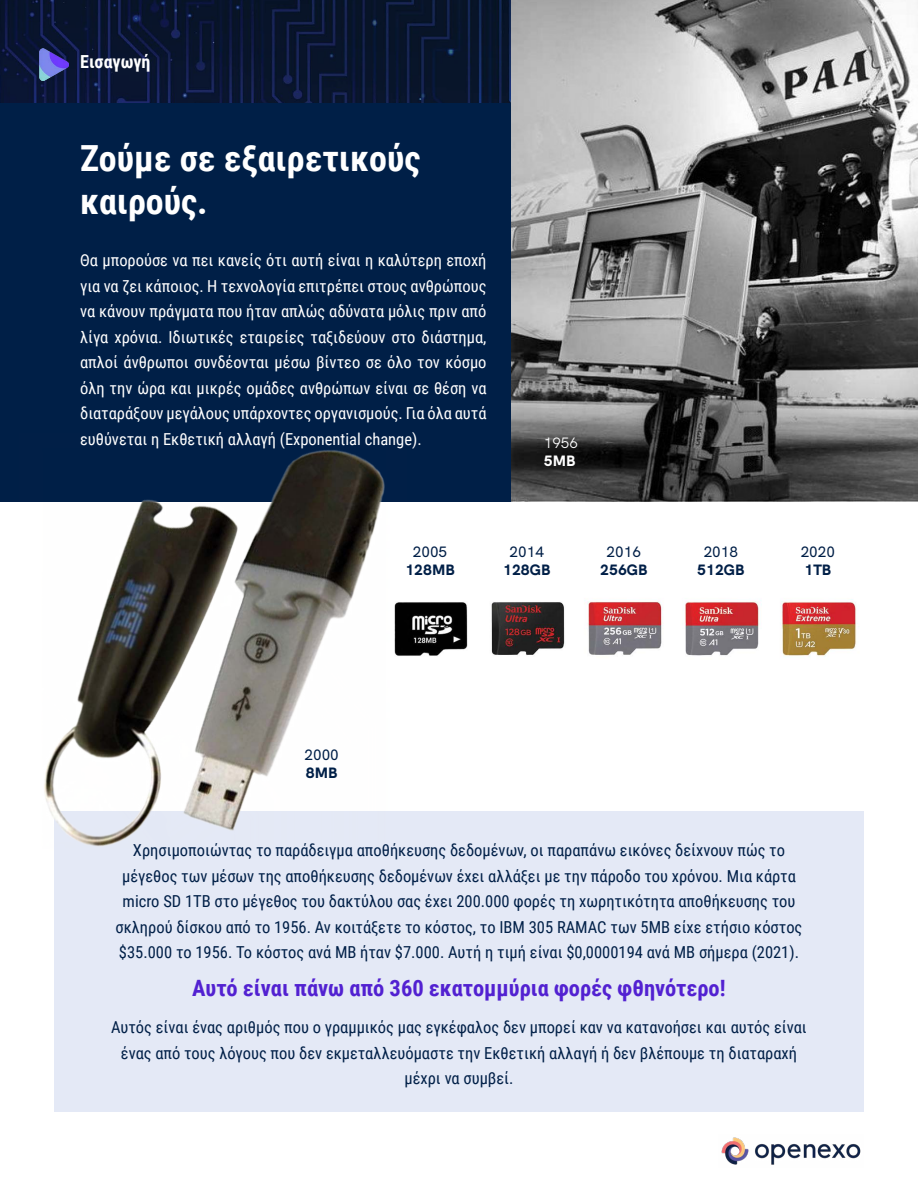
<style>
.page{position:relative;width:918px;height:1188px;background:#fff}
.page>*{position:absolute;margin:0;border:0;box-sizing:border-box;transform-origin:0 0}
.t1{font:700 36px/43.2px "Roboto Condensed";color:#fff}
.t2{font:700 22.5px "Roboto Condensed";color:#5221d1}
.t3{font:700 18px "Roboto Condensed";color:#fff}
.t4{font:16.5px/25.5px "Roboto Condensed";color:#001f47;text-align:center}
.t5{font:16.5px/25.5px "Roboto Condensed";color:#fff;text-align:justify}
.t6{font:800 15px "HK Grotesk";color:#001f47}
.t7{font:500 15px "HK Grotesk";color:#001f47}
.t8{font:15px "HK Grotesk";color:#fff}
.t9{font:800 15px "HK Grotesk";color:#fff}
</style>
<div class="page">
<div style="left:0;top:103px;width:918px;height:399px;background:#001f47"></div>
<svg style="left:0;top:0;width:511px;height:103px;fill:#08142c"></svg>
<img style="left:511px;top:0;width:407px;height:502px">
<img style="left:407px;top:599px;width:452px;height:57px">
<div style="left:54px;top:811px;width:810px;height:301px;background:#e4e9f6"></div>
<img style="left:44px;top:450px;width:363px;height:397px">
<img style="left:721px;top:1137px;width:140px;height:28px">
<img style="left:40px;top:49px;width:28px;height:31px">
<p class="t3" style="left:80px;top:48px;width:72px">Εισαγωγή</p>
<h1 class="t1" style="left:80px;top:135px;width:342px">Ζούμε σε εξαιρετικούς καιρούς.</h1>
<p class="t5" style="left:80px;top:247px;width:408px">Θα μπορούσε να πει κανείς ότι αυτή είναι η καλύτερη εποχή για να ζει κάποιος. Η τεχνολογία επιτρέπει στους ανθρώπους να κάνουν πράγματα που ήταν απλώς αδύνατα μόλις πριν από λίγα χρόνια. Ιδιωτικές εταιρείες ταξιδεύουν στο διάστημα, απλοί άνθρωποι συνδέονται μέσω βίντεο σε όλο τον κόσμο όλη την ώρα και μικρές ομάδες ανθρώπων είναι σε θέση να διαταράξουν μεγάλους υπάρχοντες οργανισμούς. Για όλα αυτά ευθύνεται η Εκθετική αλλαγή (Exponential change).</p>
<p class="t8" style="left:544px;top:431px;width:35px">1956</p>
<p class="t9" style="left:544px;top:449px;width:33px">5MB</p>
<p class="t7" style="left:413px;top:540px;width:36px">2005</p>
<p class="t6" style="left:405px;top:558px;width:51px">128MB</p>
<p class="t7" style="left:510px;top:540px;width:36px">2014</p>
<p class="t6" style="left:503px;top:558px;width:49px">128GB</p>
<p class="t7" style="left:607px;top:540px;width:36px">2016</p>
<p class="t6" style="left:600px;top:558px;width:49px">256GB</p>
<p class="t7" style="left:704px;top:540px;width:36px">2018</p>
<p class="t6" style="left:697px;top:558px;width:49px">512GB</p>
<p class="t7" style="left:801px;top:540px;width:36px">2020</p>
<p class="t6" style="left:805px;top:558px;width:28px">1TB</p>
<p class="t7" style="left:305px;top:743px;width:36px">2000</p>
<p class="t6" style="left:306px;top:761px;width:33px">8MB</p>
<p class="t4" style="left:116px;top:837px;width:688px">Χρησιμοποιώντας το παράδειγμα αποθήκευσης δεδομένων, οι παραπάνω εικόνες δείχνουν πώς το μέγεθος των μέσων της αποθήκευσης δεδομένων έχει αλλάξει με την πάροδο του χρόνου. Μια κάρτα micro SD 1TB στο μέγεθος του δακτύλου σας έχει 200.000 φορές τη χωρητικότητα αποθήκευσης του σκληρού δίσκου από το 1956. Αν κοιτάξετε το κόστος, το IBM 305 RAMAC των 5MB είχε ετήσιο κόστος $35.000 το 1956. Το κόστος ανά MB ήταν $7.000. Αυτή η τιμή είναι $0,0000194 ανά MB σήμερα (2021).</p>
<h2 class="t2" style="left:192px;top:972px;width:535px">Αυτό είναι πάνω από 360 εκατομμύρια φορές φθηνότερο!</h2>
<p class="t4" style="left:111px;top:1014px;width:697px">Αυτός είναι ένας αριθμός που ο γραμμικός μας εγκέφαλος δεν μπορεί καν να κατανοήσει και αυτός είναι ένας από τους λόγους που δεν εκμεταλλευόμαστε την Εκθετική αλλαγή ή δεν βλέπουμε τη διαταραχή μέχρι να συμβεί.</p>
</div>
